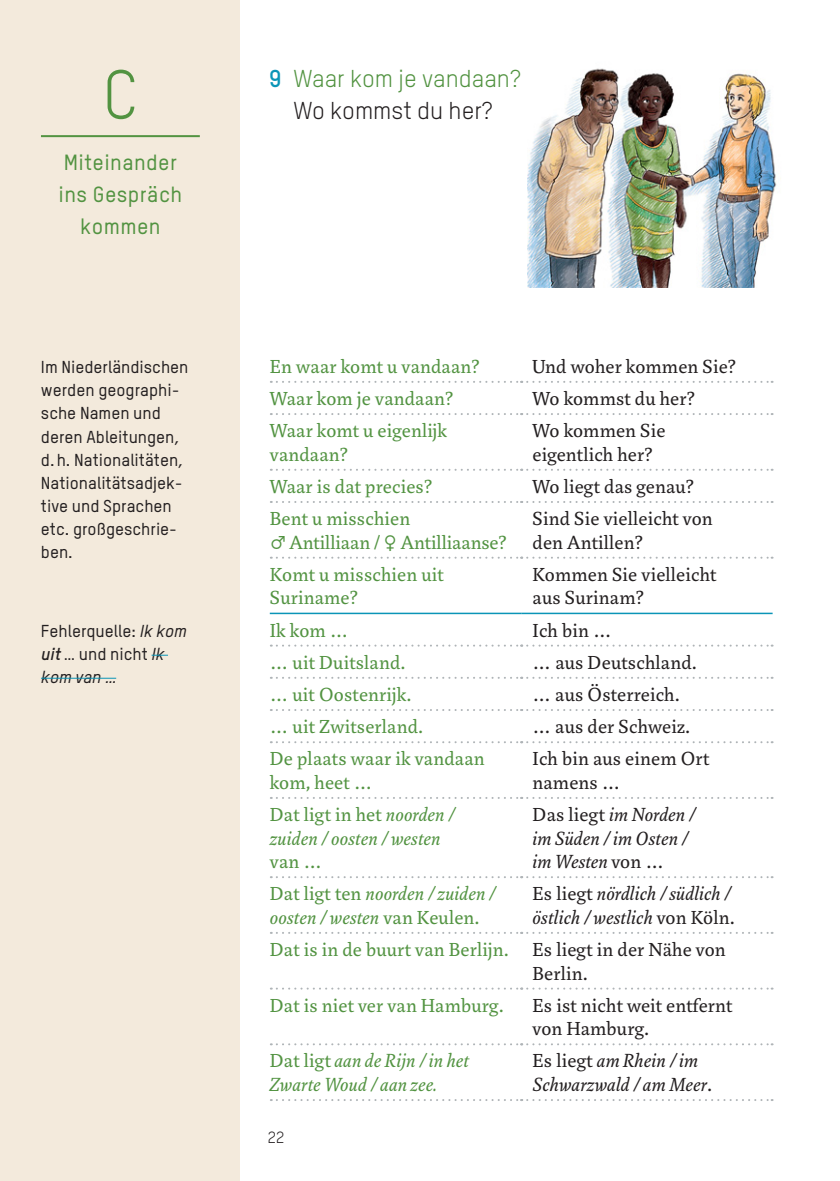
<style>
.page{position:relative;width:840px;height:1181px;background:#fff}
.page>*{position:absolute;margin:0;border:0;box-sizing:border-box;transform-origin:0 0}
.t1{font:68px "TSTARPRO";color:#529341}
.t2{font:24px/32px "TSTARPRO";color:#529341;text-align:center}
.t3{font:500 21.6px/32px "TSTAR";letter-spacing:.02em;color:#529341;text-align:center}
.t4{font:20.4px/23.4px "Marat Pro";letter-spacing:.01em;color:#231f20}
.t5{font:20.4px/23.4px "Marat Pro";letter-spacing:.01em;color:#529341}
.t6{font:italic 20.4px/23.4px "Marat Pro";letter-spacing:.01em;color:#231f20}
.t7{font:italic 20.4px/23.4px "Marat Pro";letter-spacing:.01em;color:#529341}
.t8{font:500 17px/23px "TSTAR";color:#231f20}
.t9{font:italic 500 17px "TSTARPRO";color:#231f20}
.t10{font:16px "TSTARPRO";color:#231f20}
.s1{font-family:"TSTARPRO";font-style:italic}
.s2{font-family:"TSTARPRO";font-weight:700;font-style:italic}
.s3{font-family:"TSTAR";font-weight:700;color:#0b95b7}
.s4{color:#231f20}
.s5{font-family:"The Serif HP5 Plain";font-size:16px}
.s6{font-style:normal}
.s7{color:#529341}
</style>
<div class="page">
<div style="left:0;top:0;width:239px;height:1180px;background:#f3eadc"></div>
<hr style="left:41px;top:135px;width:159px;height:2px;background:#529341">
<svg style="left:271px;top:413px;width:501px;height:2px"></svg>
<svg style="left:271px;top:468px;width:501px;height:2px"></svg>
<svg style="left:271px;top:381px;width:501px;height:2px"></svg>
<svg style="left:271px;top:501px;width:501px;height:2px"></svg>
<hr style="left:270px;top:612px;width:251px;height:2px;background:#0b95b7">
<svg style="left:271px;top:556px;width:501px;height:2px"></svg>
<svg style="left:271px;top:676px;width:501px;height:2px"></svg>
<hr style="left:521px;top:612px;width:251px;height:2px;background:#0b95b7">
<svg style="left:271px;top:709px;width:501px;height:2px"></svg>
<svg style="left:271px;top:644px;width:501px;height:2px"></svg>
<svg style="left:271px;top:797px;width:501px;height:1px"></svg>
<svg style="left:271px;top:741px;width:501px;height:2px"></svg>
<svg style="left:271px;top:876px;width:501px;height:2px"></svg>
<svg style="left:271px;top:931px;width:501px;height:2px"></svg>
<svg style="left:271px;top:987px;width:501px;height:2px"></svg>
<svg style="left:271px;top:1043px;width:501px;height:2px"></svg>
<svg style="left:271px;top:1099px;width:501px;height:1px"></svg>
<svg style="left:151px;top:654px;width:17px;height:1px"></svg>
<hr style="left:41px;top:677px;width:75px;height:1px;background:#0b95b7">
<img style="left:527px;top:68px;width:254px;height:220px">
<h1 class="t1" style="left:103px;top:70px;width:37px">C</h1>
<p class="t3" style="left:59px;top:148px;width:125px">Miteinander ins Gespräch kommen</p>
<p class="t8" style="left:41px;top:358px;width:149px">Im Niederländischen werden geographi&shy;sche Namen und deren Ableitungen, d. h. Nationalitäten,<br>Nationalitätsadjek&shy;tive und Sprachen etc. großgeschrie&shy;ben.</p>
<p class="t8" style="left:41px;top:621px;width:147px">Fehlerquelle: <span class="s1">Ik kom </span><span class="s2">uit</span> … und nicht <span class="s1">Ik</span></p>
<p class="t9" style="left:41px;top:671px;width:77px">kom van …</p>
<p class="t2" style="left:269px;top:65px;width:253px"><span class="s3">9</span> Waar kom je vandaan?<br><span class="s4">Wo kommst du her?</span></p>
<p class="t5" style="left:270px;top:356px;width:212px">En waar komt u vandaan?</p>
<p class="t4" style="left:532px;top:356px;width:205px">Und woher kommen Sie?</p>
<p class="t5" style="left:270px;top:388px;width:185px">Waar kom je vandaan?</p>
<p class="t4" style="left:532px;top:388px;width:164px">Wo kommst du her?</p>
<p class="t5" style="left:270px;top:420px;width:179px">Waar komt u eigenlijk vandaan?</p>
<p class="t4" style="left:532px;top:420px;width:134px">Wo kommen Sie eigentlich her?</p>
<p class="t5" style="left:270px;top:476px;width:164px">Waar is dat precies?</p>
<p class="t4" style="left:532px;top:476px;width:163px">Wo liegt das genau?</p>
<p class="t5" style="left:270px;top:508px;width:239px">Bent u misschien<br><span class="s5">♂</span> Antilliaan / <span class="s5">♀</span> Antilliaanse?</p>
<p class="t4" style="left:532px;top:508px;width:181px">Sind Sie vielleicht von den Antillen?</p>
<p class="t5" style="left:270px;top:564px;width:175px">Komt u misschien uit<br>Suriname?</p>
<p class="t4" style="left:532px;top:564px;width:185px">Kommen Sie vielleicht aus Surinam?</p>
<p class="t5" style="left:270px;top:620px;width:80px">Ik kom …</p>
<p class="t4" style="left:532px;top:620px;width:80px">Ich bin …</p>
<p class="t5" style="left:270px;top:652px;width:137px">… uit Duitsland.</p>
<p class="t4" style="left:532px;top:652px;width:166px">… aus Deutschland.</p>
<p class="t5" style="left:270px;top:684px;width:143px">… uit Oostenrijk.</p>
<p class="t4" style="left:532px;top:684px;width:149px">… aus Österreich.</p>
<p class="t5" style="left:270px;top:716px;width:155px">… uit Zwitserland.</p>
<p class="t4" style="left:532px;top:716px;width:159px">… aus der Schweiz.</p>
<p class="t5" style="left:270px;top:748px;width:216px">De plaats waar ik vandaan kom, heet …</p>
<p class="t4" style="left:532px;top:748px;width:178px">Ich bin aus einem Ort namens …</p>
<p class="t7" style="left:270px;top:804px;width:186px"><span class="s6">Dat ligt in het</span> noorden / zuiden / oosten / westen</p>
<p class="t5" style="left:270px;top:851px;width:54px">van …</p>
<p class="t6" style="left:532px;top:804px;width:164px"><span class="s6">Das liegt</span> im Norden / im Süden / im Osten / im Westen <span class="s6">von …</span></p>
<p class="t7" style="left:270px;top:883px;width:227px"><span class="s6">Dat ligt ten</span> noorden / zuiden / oosten / westen <span class="s6">van Keulen.</span></p>
<p class="t6" style="left:532px;top:883px;width:204px"><span class="s6">Es liegt</span> nördlich / südlich / östlich / westlich <span class="s6">von Köln.</span></p>
<p class="t4" style="left:532px;top:939px;width:194px;text-indent:-263px"><span class="s7">Dat is in de buurt van Berlijn.</span> Es liegt in der Nähe von<br>Berlin.</p>
<p class="t5" style="left:270px;top:994px;width:235px">Dat is niet ver van Hamburg.</p>
<p class="t4" style="left:532px;top:994px;width:201px">Es ist nicht weit entfernt von Hamburg.</p>
<p class="t7" style="left:270px;top:1050px;width:201px"><span class="s6">Dat ligt</span> aan de Rijn / in het<br>Zwarte Woud / aan zee.</p>
<p class="t6" style="left:532px;top:1050px;width:181px"><span class="s6">Es liegt</span> am Rhein / im<br>Schwarzwald / am Meer<span class="s6">.</span></p>
<p class="t10" style="left:268px;top:1131px;width:18px">22</p>
</div>
